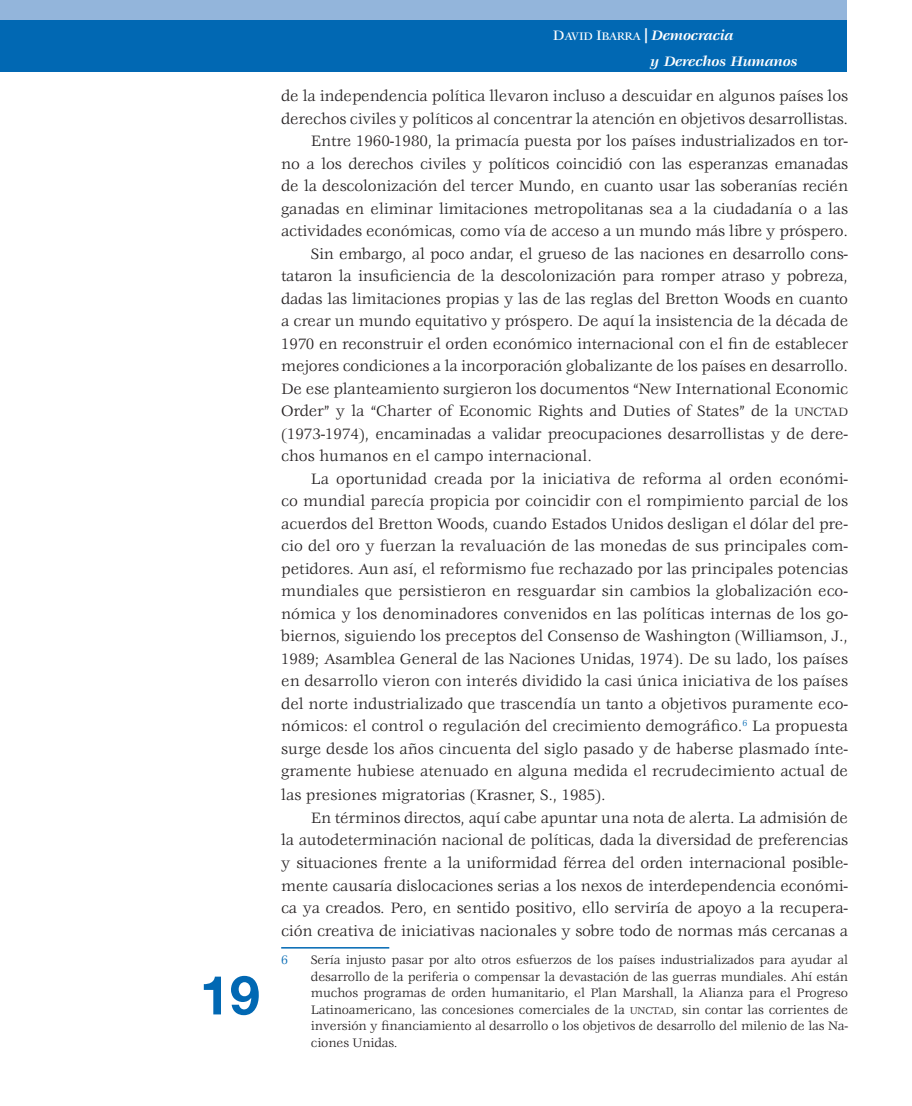
<style>
.page{position:relative;width:912px;height:1106px;background:#fff}
.page>*{position:absolute;margin:0;border:0;box-sizing:border-box;transform-origin:0 0}
.t1{font:700 54px "Helvetica Neue LT Std";color:#0168b3}
.t2{font:16.5px "Veljovic";letter-spacing:-.01em;color:#231f20}
.t3{font:italic 700 15px/25.5px "Veljovic";letter-spacing:-.01em;color:#fff}
.t4{font:13.5px/16.5px "Veljovic";letter-spacing:-.01em;color:#231f20;text-align:justify}
.t5{font:13.5px "Veljovic";color:#0168b3}
.s1{font-family:"Veljovic Medium SC800";font-weight:400;font-style:normal}
.s2{font-family:"Veljovic Medium SC800";font-weight:400;font-style:normal;font-size:12px}
.s3{font-family:"Helvetica Neue LT Std";font-weight:500}
.s4{font-family:"Veljovic Book SC800";font-size:13.2px}
.s5{font-family:"Veljovic Book SC800";font-size:10.8px}
</style>
<div class="page">
<div style="left:0;top:0;width:846px;height:49px;background:#93b5db"></div>
<div style="left:0;top:20px;width:846px;height:51px;background:#0168b3"></div>
<hr style="left:281px;top:947px;width:108px;height:1px;background:#0168b3">
<h1 class="t1" style="left:200px;top:961px;width:62px">19</h1>
<p class="t3" style="left:650px;top:24px;width:148px;text-indent:-98px"><span class="s1">D</span><span class="s2">AVID</span> <span class="s1">I</span><span class="s2">BARRA</span> <span class="s3">|</span> Democracia<br>y Derechos Humanos</p>
<p class="t2" style="left:281px;top:87px;width:568px">de la independencia política llevaron incluso a descuidar en algunos países los</p>
<p class="t2" style="left:281px;top:109px;width:568px">derechos civiles y políticos al concentrar la atención en objetivos desarrollistas.</p>
<p class="t2" style="left:311px;top:132px;width:538px">Entre 1960-1980, la primacía puesta por los países industrializados en tor-</p>
<p class="t2" style="left:281px;top:154px;width:568px">no a los derechos civiles y políticos coincidió con las esperanzas emanadas</p>
<p class="t2" style="left:281px;top:177px;width:568px">de la descolonización del tercer Mundo, en cuanto usar las soberanías recién</p>
<p class="t2" style="left:281px;top:199px;width:568px">ganadas en eliminar limitaciones metropolitanas sea a la ciudadanía o a las</p>
<p class="t2" style="left:281px;top:222px;width:568px">actividades económicas, como vía de acceso a un mundo más libre y próspero.</p>
<p class="t2" style="left:311px;top:244px;width:538px">Sin embargo, al poco andar, el grueso de las naciones en desarrollo cons-</p>
<p class="t2" style="left:281px;top:267px;width:568px">tataron la insuficiencia de la descolonización para romper atraso y pobreza,</p>
<p class="t2" style="left:281px;top:290px;width:568px">dadas las limitaciones propias y las de las reglas del Bretton Woods en cuanto</p>
<p class="t2" style="left:281px;top:312px;width:568px">a crear un mundo equitativo y próspero. De aquí la insistencia de la década de</p>
<p class="t2" style="left:281px;top:335px;width:568px">1970 en reconstruir el orden económico internacional con el fin de establecer</p>
<p class="t2" style="left:281px;top:357px;width:568px">mejores condiciones a la incorporación globalizante de los países en desarrollo.</p>
<p class="t2" style="left:281px;top:380px;width:568px">De ese planteamiento surgieron los documentos “New International Economic</p>
<p class="t2" style="left:281px;top:402px;width:568px">Order” y la “Charter of Economic Rights and Duties of States” de la <span class="s4">UNCTAD</span></p>
<p class="t2" style="left:281px;top:424px;width:568px">(1973-1974), encaminadas a validar preocupaciones desarrollistas y de dere-</p>
<p class="t2" style="left:281px;top:447px;width:312px">chos humanos en el campo internacional.</p>
<p class="t2" style="left:311px;top:469px;width:538px">La oportunidad creada por la iniciativa de reforma al orden económi-</p>
<p class="t2" style="left:281px;top:492px;width:568px">co mundial parecía propicia por coincidir con el rompimiento parcial de los</p>
<p class="t2" style="left:281px;top:514px;width:568px">acuerdos del Bretton Woods, cuando Estados Unidos desligan el dólar del pre-</p>
<p class="t2" style="left:281px;top:537px;width:568px">cio del oro y fuerzan la revaluación de las monedas de sus principales com-</p>
<p class="t2" style="left:281px;top:559px;width:568px">petidores. Aun así, el reformismo fue rechazado por las principales potencias</p>
<p class="t2" style="left:281px;top:582px;width:568px">mundiales que persistieron en resguardar sin cambios la globalización eco-</p>
<p class="t2" style="left:281px;top:605px;width:568px">nómica y los denominadores convenidos en las políticas internas de los go-</p>
<p class="t2" style="left:281px;top:627px;width:568px">biernos, siguiendo los preceptos del Consenso de Washington (Williamson, J.,</p>
<p class="t2" style="left:281px;top:650px;width:568px">1989; Asamblea General de las Naciones Unidas, 1974). De su lado, los países</p>
<p class="t2" style="left:281px;top:672px;width:568px">en desarrollo vieron con interés dividido la casi única iniciativa de los países</p>
<p class="t2" style="left:281px;top:695px;width:568px">del norte industrializado que trascendía un tanto a objetivos puramente eco-</p>
<p class="t2" style="left:281px;top:717px;width:568px">nómicos: el control o regulación del crecimiento demográfico.<sup>6</sup> La propuesta</p>
<p class="t2" style="left:281px;top:739px;width:568px">surge desde los años cincuenta del siglo pasado y de haberse plasmado ínte-</p>
<p class="t2" style="left:281px;top:762px;width:568px">gramente hubiese atenuado en alguna medida el recrudecimiento actual de</p>
<p class="t2" style="left:281px;top:786px;width:326px">las presiones migratorias (Krasner, S., 1985).</p>
<p class="t2" style="left:311px;top:808px;width:538px">En términos directos, aquí cabe apuntar una nota de alerta. La admisión de</p>
<p class="t2" style="left:281px;top:831px;width:568px">la autodeterminación nacional de políticas, dada la diversidad de preferencias</p>
<p class="t2" style="left:281px;top:853px;width:568px">y situaciones frente a la uniformidad férrea del orden internacional posible-</p>
<p class="t2" style="left:281px;top:876px;width:568px">mente causaría dislocaciones serias a los nexos de interdependencia económi-</p>
<p class="t2" style="left:281px;top:898px;width:568px">ca ya creados. Pero, en sentido positivo, ello serviría de apoyo a la recupera-</p>
<p class="t2" style="left:281px;top:921px;width:568px">ción creativa de iniciativas nacionales y sobre todo de normas más cercanas a</p>
<p class="t5" style="left:281px;top:952px;width:9px">6</p>
<p class="t4" style="left:311px;top:952px;width:538px">Sería injusto pasar por alto otros esfuerzos de los países industrializados para ayudar al desarrollo de la periferia o compensar la devastación de las guerras mundiales. Ahí están muchos programas de orden humanitario, el Plan Marshall, la Alianza para el Progreso Latinoamericano, las concesiones comerciales de la <span class="s5">UNCTAD</span>, sin contar las corrientes de inversión y financiamiento al desarrollo o los objetivos de desarrollo del milenio de las Na&shy;ciones Unidas.</p>
</div>
